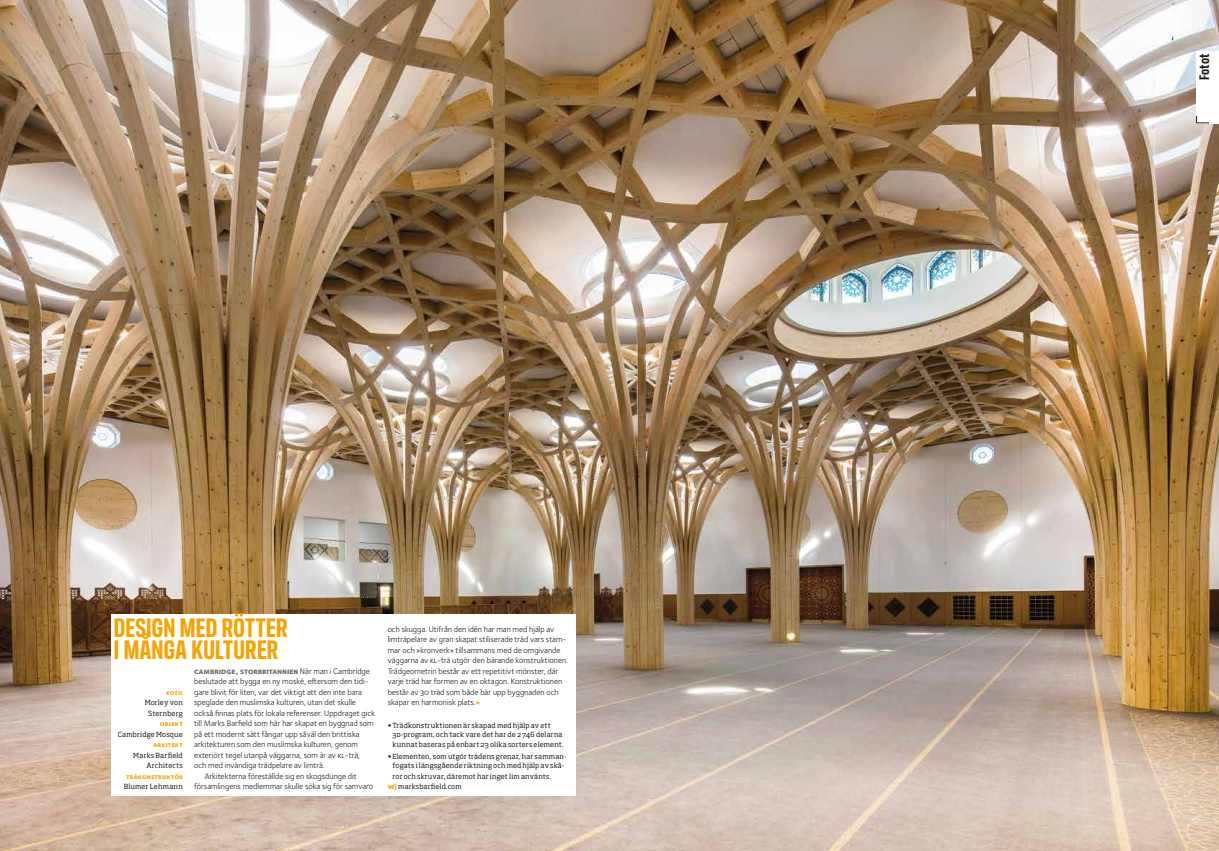
<style>
.page{position:relative;width:1219px;height:851px;background:#fff}
.page>*{position:absolute;margin:0;border:0;box-sizing:border-box;transform-origin:0 0}
.t1{font:700 27px/22px "FS Industrie Cd";letter-spacing:-.015em;color:#f7a400}
.t2{font:700 14px "FS Industrie Cd";letter-spacing:-.005em;color:#1d1d1b}
.t3{font:8.2px/10.5px "Foundry Sterling";color:#1d1d1b}
.t4{font:800 8.2px "Foundry Sterling";color:#6f6d5c}
.t5{font:7px/9px "Soho Std";letter-spacing:.02em;color:#1d1d1b}
.t6{font:800 7px "Foundry Sterling";letter-spacing:.02em;color:#f7a400}
.s1{font-weight:400;color:#1d1d1b}
.s2{font-weight:800;color:#f7a400}
.s3{font-weight:700;color:#f7a400}
</style>
<div class="page">
<img style="left:0;top:0;width:1219px;height:850px">
<div style="left:111px;top:614px;width:464px;height:181px;background:#fff"></div>
<div style="left:1196px;top:51px;width:23px;height:72px;background:#fff"></div>
<svg style="left:1196px;top:116px;width:13px;height:8px"></svg>
<h1 class="t1" style="left:113px;top:616px;width:176px">DESIGN MED RÖTTER<br>I MÅNGA KULTURER</h1>
<p class="t6" style="left:167px;top:688px;width:18px">foto</p>
<p class="t5" style="left:145px;top:697px;width:40px;line-height:10.5px;text-align:center">Morley von<br>Sternberg</p>
<p class="t6" style="left:160px;top:719px;width:24px">objekt</p>
<p class="t5" style="left:118px;top:729px;width:66px">Cambridge Mosque</p>
<p class="t6" style="left:153px;top:740px;width:31px">arkitekt</p>
<p class="t5" style="left:133px;top:749px;width:51px;line-height:10.5px;text-align:right">Marks Barfield<br>Architects</p>
<p class="t6" style="left:126px;top:772px;width:58px">träkonstruktör</p>
<p class="t5" style="left:124px;top:782px;width:61px">Blumer Lehmann</p>
<p class="t4" style="left:194px;top:666px;width:177px">Cambridge, Storbritannien <span class="s1">När man i Cambridge</span></p>
<p class="t3" style="left:194px;top:676px;width:176px">beslutade att bygga en ny moské, eftersom den tidi-</p>
<p class="t3" style="left:194px;top:686px;width:169px">gare blivit för liten, var det viktigt att den inte bara</p>
<p class="t3" style="left:194px;top:697px;width:163px">speglade den muslimska kulturen, utan det skulle</p>
<p class="t3" style="left:194px;top:707px;width:183px">också finnas plats för lokala referenser. Uppdraget gick</p>
<p class="t3" style="left:194px;top:718px;width:181px">till Marks Barfield som här har skapat en byggnad som</p>
<p class="t3" style="left:194px;top:728px;width:167px">på ett modernt sätt fångar upp såväl den brittiska</p>
<p class="t3" style="left:194px;top:739px;width:165px">arkitekturen som den muslimska kulturen, genom</p>
<p class="t3" style="left:194px;top:749px;width:168px">exteriört tegel utanpå väggarna, som är av KL-trä,</p>
<p class="t3" style="left:194px;top:760px;width:132px">och med invändiga trädpelare av limträ.</p>
<p class="t3" style="left:205px;top:770px;width:154px">Arkitekterna föreställde sig en skogsdunge dit</p>
<p class="t3" style="left:194px;top:781px;width:180px">församlingens medlemmar skulle söka sig för samvaro</p>
<p class="t3" style="left:388px;top:623px;width:182px">och skugga. Utifrån den idén har man med hjälp av limträpelare av gran skapat stiliserade träd vars stam&shy;mar och »kronverk« tillsammans med de omgivande väggarna av KL-trä utgör den bärande konstruktionen.<br>Trädgeometrin består av ett repetitivt mönster, där varje träd har formen av en oktagon. Konstruktionen består av 30 träd som både bär upp byggnaden och skapar en harmonisk plats.<span class="s2">«</span></p>
<p class="t5" style="left:393px;top:720px;width:172px;text-indent:-5px">• Trädkonstruktionen är skapad med hjälp av ett<br>3D-program, och tack vare det har de 2 746 delarna</p>
<p class="t5" style="left:393px;top:740px;width:173px">kunnat baseras på enbart 23 olika sorters element.</p>
<p class="t5" style="left:388px;top:751px;width:181px;text-align:center">• Elementen, som utgör trädens grenar, har samman&shy;fogats i längsgående riktning och med hjälp av skå-</p>
<p class="t5" style="left:388px;top:770px;width:165px;line-height:10.8px;text-indent:5px">ror och skruvar, däremot har inget lim använts. <span class="s3">w|</span> marksbarfield.com</p>
<h2 class="t2" style="left:1196px;top:80px;width:27px;rotate:-90deg">Fotot</h2>
</div>
